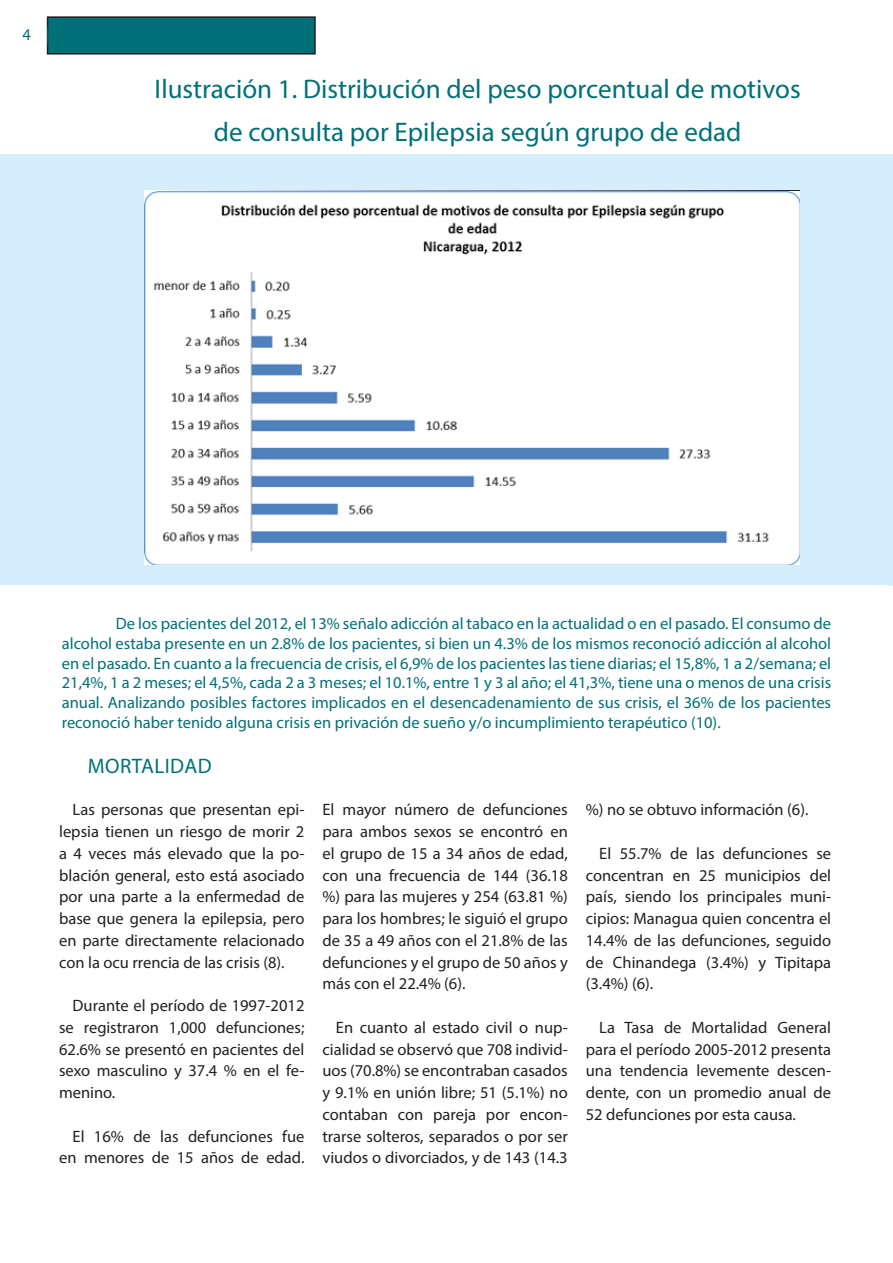
<style>
.page{position:relative;width:893px;height:1263px;background:#fff}
.page>*{position:absolute;margin:0;border:0;box-sizing:border-box;transform-origin:0 0}
._93_pt_Header{font:27px "Myriad Pro";color:#017078}
.t1{font:21px "Myriad Pro";letter-spacing:.02em;color:#017078}
._10_pt_Basic_Paragra{font:16.5px/21.8px "Myriad Pro";color:#231f20;text-align:justify}
._10_pt_Italic_Blue{font:16.5px/19.8px "Myriad Pro";color:#017078;text-align:justify}
</style>
<div class="page">
<div style="left:0;top:154px;width:893px;height:431px;background:#d4effb"></div>
<img style="left:145px;top:191px;width:654px;height:373px">
<div style="left:48px;top:17px;width:267px;height:37px;background:#017078"></div>
<div style="left:47px;top:16px;width:269px;height:39px;border:2px solid #231f20"></div>
<p class="_93_pt_Header" style="left:155px;top:72px;width:648px">Ilustración 1. Distribución del peso porcentual de motivos</p>
<p class="_93_pt_Header" style="left:214px;top:115px;width:529px">de consulta por Epilepsia según grupo de edad</p>
<p class="_10_pt_Italic_Blue" style="left:62px;top:613px;width:771px;text-indent:54px">De los pacientes del 2012, el 13% señalo adicción al tabaco en la actualidad o en el pasado. El consumo de alcohol estaba presente en un 2.8% de los pacientes, si bien un 4.3% de los mismos reconoció adicción al alcohol en el pasado. En cuanto a la frecuencia de crisis, el 6,9% de los pacientes las tiene diarias; el 15,8%, 1 a 2/semana; el 21,4%, 1 a 2 meses; el 4,5%, cada 2 a 3 meses; el 10.1%, entre 1 y 3 al año; el 41,3%, tiene una o menos de una crisis anual. Analizando posibles factores implicados en el desencadenamiento de sus crisis, el 36% de los pacientes reconoció haber tenido alguna crisis en privación de sueño y/o incumplimiento terapéutico (10).</p>
<p class="t1" style="left:88px;top:753px;width:125px">MORTALIDAD</p>
<p class="_10_pt_Basic_Paragra" style="left:59px;top:799px;width:247px;text-indent:13px">Las personas que presentan epi&shy;lepsia tienen un riesgo de morir 2 a 4 veces más elevado que la po&shy;blación general, esto está asociado por una parte a la enfermedad de base que genera la epilepsia, pero en parte directamente relacionado con la ocu rrencia de las crisis (8).</p>
<p class="_10_pt_Basic_Paragra" style="left:59px;top:994px;width:247px;text-indent:13px">Durante el período de 1997-2012 se registraron 1,000 defunciones; 62.6% se presentó en pacientes del sexo masculino y 37.4 % en el fe&shy;menino.</p>
<p class="_10_pt_Basic_Paragra" style="left:59px;top:1125px;width:247px;text-align:right">El 16% de las defunciones fue en menores de 15 años de edad.</p>
<p class="_10_pt_Basic_Paragra" style="left:322px;top:799px;width:247px">El mayor número de defunciones para ambos sexos se encontró en el grupo de 15 a 34 años de edad, con una frecuencia de 144 (36.18 %) para las mujeres y 254 (63.81 %) para los hombres; le siguió el grupo de 35 a 49 años con el 21.8% de las defunciones y el grupo de 50 años y más con el 22.4% (6).</p>
<p class="_10_pt_Basic_Paragra" style="left:322px;top:1016px;width:247px;text-indent:13px">En cuanto al estado civil o nup&shy;cialidad se observó que 708 individ&shy;uos (70.8%) se encontraban casados y 9.1% en unión libre; 51 (5.1%) no contaban con pareja por encon&shy;trarse solteros, separados o por ser viudos o divorciados, y de 143 (14.3</p>
<p class="_10_pt_Basic_Paragra" style="left:586px;top:799px;width:224px">%) no se obtuvo información (6).</p>
<p class="_10_pt_Basic_Paragra" style="left:586px;top:842px;width:247px;text-indent:13px">El 55.7% de las defunciones se concentran en 25 municipios del país, siendo los principales muni&shy;cipios: Managua quien concentra el 14.4% de las defunciones, seguido de Chinandega (3.4%) y Tipitapa (3.4%) (6).</p>
<p class="_10_pt_Basic_Paragra" style="left:586px;top:1016px;width:247px;text-indent:13px">La Tasa de Mortalidad General para el período 2005-2012 presenta una tendencia levemente descen&shy;dente, con un promedio anual de 52 defunciones por esta causa.</p>
</div>
